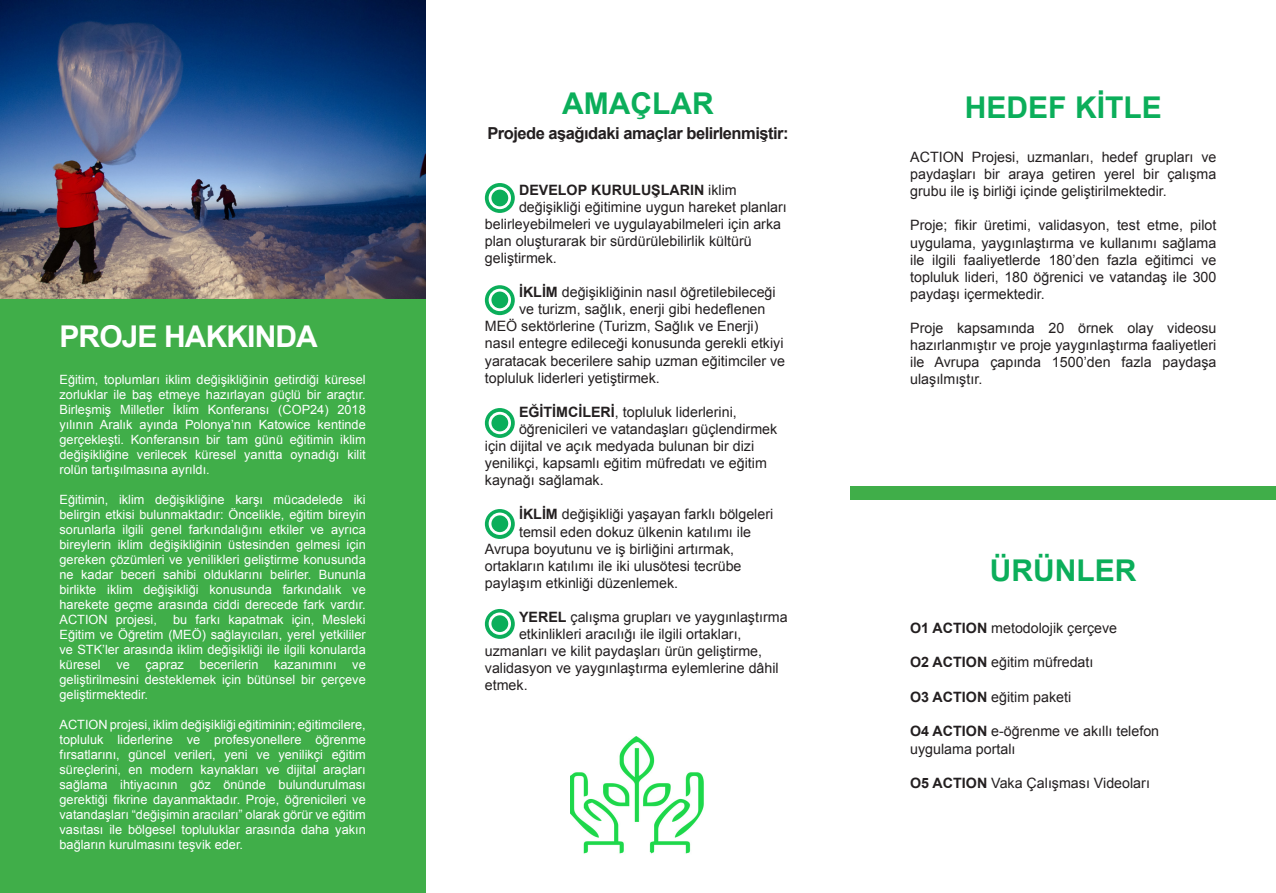
<style>
.page{position:relative;width:1276px;height:893px;background:#fff}
.page>*{position:absolute;margin:0;border:0;box-sizing:border-box;transform-origin:0 0}
.t1{font:700 30px "Arial";color:#0bae5a}
.t2{font:700 30px "Arial";letter-spacing:-.03em;color:#fff}
.t3{font:700 16.5px "Arial";letter-spacing:-.03em;color:#231f20}
.t4{font:14.25px/17.1px "Arial";color:#231f20;text-align:justify}
.t5{font:700 14.25px "Arial";color:#231f20}
.t6{font:12.75px/15px "Arial";color:#fff;text-align:justify}
.s1{font-weight:400}
.s2{font-weight:700}
</style>
<div class="page">
<img style="left:0;top:0;width:425px;height:300px">
<div style="left:0;top:300px;width:425px;height:593px;background:#40ae49"></div>
<div style="left:850px;top:486px;width:426px;height:14px;background:#40ae49"></div>
<svg style="left:485px;top:183px;width:30px;height:30px"></svg>
<div style="left:488px;top:187px;width:23px;height:22px;border:3px solid #fff;border-radius:50%"></div>
<svg style="left:485px;top:285px;width:30px;height:30px"></svg>
<div style="left:488px;top:289px;width:23px;height:22px;border:3px solid #fff;border-radius:50%"></div>
<svg style="left:485px;top:408px;width:30px;height:30px"></svg>
<div style="left:488px;top:412px;width:23px;height:22px;border:3px solid #fff;border-radius:50%"></div>
<svg style="left:485px;top:509px;width:30px;height:30px"></svg>
<div style="left:488px;top:513px;width:23px;height:22px;border:3px solid #fff;border-radius:50%"></div>
<svg style="left:485px;top:609px;width:30px;height:30px"></svg>
<div style="left:488px;top:612px;width:23px;height:23px;border:3px solid #fff;border-radius:50%"></div>
<img style="left:570px;top:737px;width:134px;height:117px">
<h1 class="t2" style="left:60px;top:317px;width:260px">PROJE HAKKINDA</h1>
<p class="t6" style="left:60px;top:372px;width:308px">Eğitim, toplumları iklim değişikliğinin getirdiği küresel zorluklar ile baş etmeye hazırlayan güçlü bir araçtır.<br>Birleşmiş Milletler İklim Konferansı (COP24) 2018 yılının Aralık ayında Polonya’nın Katowice kentinde gerçekleşti. Konferansın bir tam günü eğitimin iklim değişikliğine verilecek küresel yanıtta oynadığı kilit rolün tartışılmasına ayrıldı.</p>
<p class="t6" style="left:60px;top:492px;width:308px">Eğitimin, iklim değişikliğine karşı mücadelede iki belirgin etkisi bulunmaktadır: Öncelikle, eğitim bireyin sorunlarla ilgili genel farkındalığını etkiler ve ayrıca bireylerin iklim değişikliğinin üstesinden gelmesi için gereken çözümleri ve yenilikleri geliştirme konusunda ne kadar beceri sahibi olduklarını belirler. Bununla birlikte iklim değişikliği konusunda farkındalık ve harekete geçme arasında ciddi derecede fark vardır.<br>ACTION projesi,</p>
<p class="t6" style="left:60px;top:612px;width:308px;text-indent:114px">bu farkı kapatmak için, Mesleki Eğitim ve Öğretim (MEÖ) sağlayıcıları, yerel yetkililer ve STK’ler arasında iklim değişikliği ile ilgili konularda küresel ve çapraz becerilerin kazanımını ve geliştirilmesini desteklemek için bütünsel bir çerçeve geliştirmektedir.</p>
<p class="t6" style="left:60px;top:717px;width:308px">ACTION projesi, iklim değişikliği eğitiminin; eğitimcilere, topluluk liderlerine ve profesyonellere öğrenme fırsatlarını, güncel verileri, yeni ve yenilikçi eğitim süreçlerini, en modern kaynakları ve dijital araçları sağlama ihtiyacının göz önünde bulundurulması gerektiği fikrine dayanmaktadır. Proje, öğrenicileri ve vatandaşları “değişimin aracıları” olarak görür ve eğitim vasıtası ile bölgesel topluluklar arasında daha yakın bağların kurulmasını teşvik eder.</p>
<h1 class="t1" style="left:562px;top:84px;width:153px">AMAÇLAR</h1>
<p class="t3" style="left:487px;top:123px;width:303px">Projede aşağıdaki amaçlar belirlenmiştir:</p>
<p class="t5" style="left:519px;top:180px;width:219px">DEVELOP KURULUŞLARIN <span class="s1">iklim</span></p>
<p class="t4" style="left:519px;top:198px;width:269px">değişikliği eğitimine uygun hareket planları</p>
<p class="t4" style="left:485px;top:215px;width:298px">belirleyebilmeleri ve uygulayabilmeleri için arka</p>
<p class="t4" style="left:485px;top:232px;width:268px">plan oluşturarak bir sürdürülebilirlik kültürü</p>
<p class="t4" style="left:485px;top:250px;width:74px">geliştirmek.</p>
<p class="t4" style="left:519px;top:284px;width:258px"><span class="s2">İKLİM</span> değişikliğinin nasıl öğretilebileceği</p>
<p class="t4" style="left:519px;top:301px;width:248px">ve turizm, sağlık, enerji gibi hedeflenen</p>
<p class="t4" style="left:485px;top:318px;width:275px">MEÖ sektörlerine (Turizm, Sağlık ve Enerji)</p>
<p class="t4" style="left:485px;top:335px;width:300px">nasıl entegre edileceği konusunda gerekli etkiyi</p>
<p class="t4" style="left:485px;top:352px;width:302px">yaratacak becerilere sahip uzman eğitimciler ve</p>
<p class="t4" style="left:485px;top:369px;width:176px">topluluk liderleri yetiştirmek.</p>
<p class="t4" style="left:519px;top:403px;width:219px"><span class="s2">EĞİTİMCİLERİ</span>, topluluk liderlerini,</p>
<p class="t4" style="left:519px;top:421px;width:260px">öğrenicileri ve vatandaşları güçlendirmek</p>
<p class="t4" style="left:485px;top:438px;width:271px">için dijital ve açık medyada bulunan bir dizi</p>
<p class="t4" style="left:485px;top:455px;width:283px">yenilikçi, kapsamlı eğitim müfredatı ve eğitim</p>
<p class="t4" style="left:485px;top:472px;width:120px">kaynağı sağlamak.</p>
<p class="t4" style="left:519px;top:506px;width:256px"><span class="s2">İKLİM</span> değişikliği yaşayan farklı bölgeleri</p>
<p class="t4" style="left:519px;top:523px;width:234px">temsil eden dokuz ülkenin katılımı ile</p>
<p class="t4" style="left:485px;top:540px;width:251px">Avrupa boyutunu ve iş birliğini artırmak,</p>
<p class="t4" style="left:485px;top:557px;width:258px">ortakların katılımı ile iki ulusötesi tecrübe</p>
<p class="t4" style="left:485px;top:574px;width:195px">paylaşım etkinliği düzenlemek.</p>
<p class="t4" style="left:519px;top:609px;width:270px"><span class="s2">YEREL</span> çalışma grupları ve yaygınlaştırma</p>
<p class="t4" style="left:519px;top:626px;width:224px">etkinlikleri aracılığı ile ilgili ortakları,</p>
<p class="t4" style="left:485px;top:643px;width:279px">uzmanları ve kilit paydaşları ürün geliştirme,</p>
<p class="t4" style="left:485px;top:660px;width:295px">validasyon ve yaygınlaştırma eylemlerine dâhil</p>
<p class="t4" style="left:485px;top:677px;width:44px">etmek.</p>
<h1 class="t1" style="left:965px;top:87px;width:198px">HEDEF KİTLE</h1>
<p class="t4" style="left:910px;top:149px;width:308px">ACTION Projesi, uzmanları, hedef grupları ve paydaşları bir araya getiren yerel bir çalışma grubu ile iş birliği içinde geliştirilmektedir.</p>
<p class="t4" style="left:910px;top:217px;width:308px">Proje; fikir üretimi, validasyon, test etme, pilot uygulama, yaygınlaştırma ve kullanımı sağlama ile ilgili faaliyetlerde 180’den fazla eğitimci ve topluluk lideri, 180 öğrenici ve vatandaş ile 300 paydaşı içermektedir.</p>
<p class="t4" style="left:910px;top:320px;width:308px">Proje kapsamında 20 örnek olay videosu hazırlanmıştır ve proje yaygınlaştırma faaliyetleri ile Avrupa çapında 1500’den fazla paydaşa ulaşılmıştır.</p>
<h1 class="t1" style="left:990px;top:551px;width:148px">ÜRÜNLER</h1>
<p class="t4" style="left:910px;top:619px;width:208px"><span class="s2">O1 ACTION</span> metodolojik çerçeve</p>
<p class="t4" style="left:910px;top:654px;width:185px"><span class="s2">O2 ACTION</span> eğitim müfredatı</p>
<p class="t4" style="left:910px;top:688px;width:163px"><span class="s2">O3 ACTION</span> eğitim paketi</p>
<p class="t4" style="left:910px;top:723px;width:250px"><span class="s2">O4 ACTION</span> e-öğrenme ve akıllı telefon uygulama portalı</p>
<p class="t4" style="left:910px;top:775px;width:241px"><span class="s2">O5 ACTION</span> Vaka Çalışması Videoları</p>
</div>
